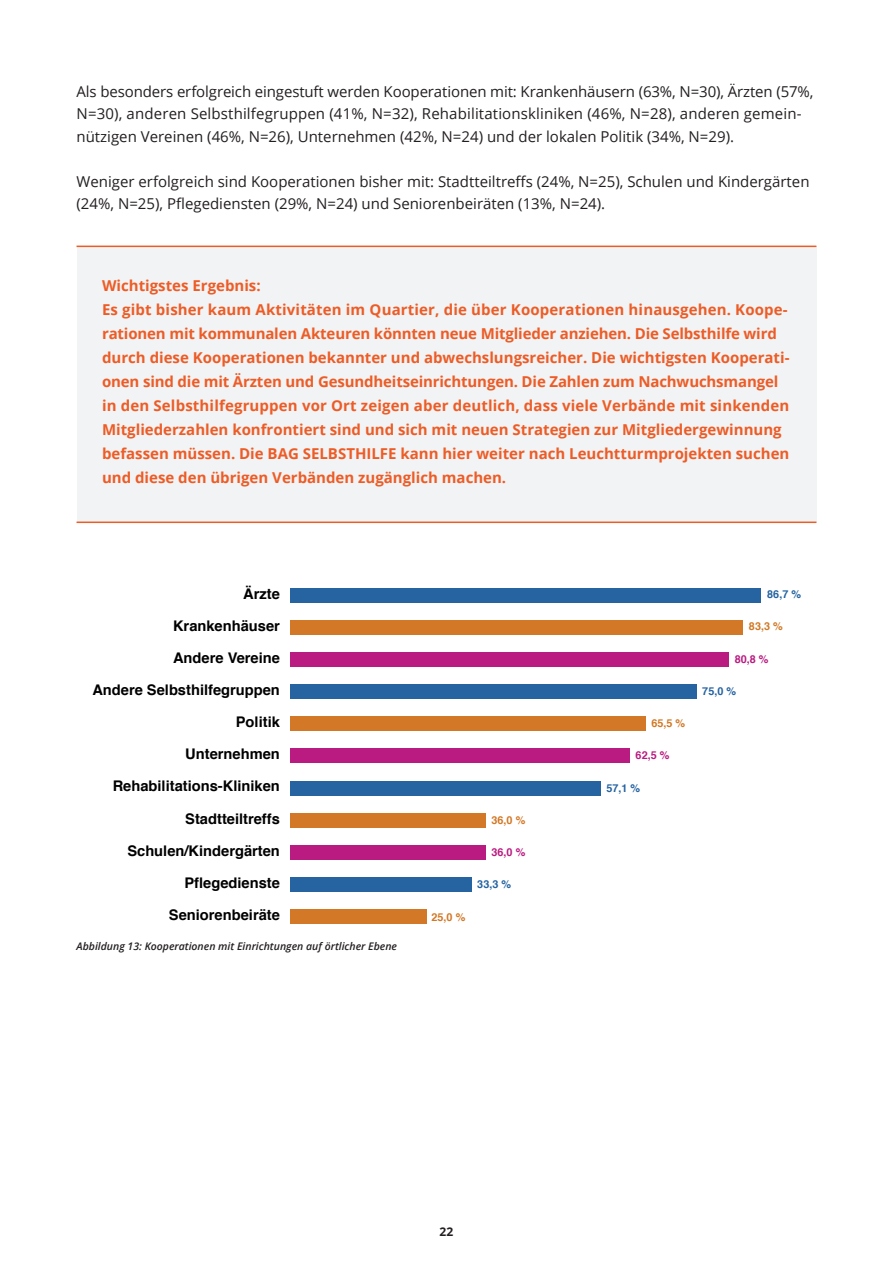
<style>
.page{position:relative;width:893px;height:1263px;background:#fff}
.page>*{position:absolute;margin:0;border:0;box-sizing:border-box;transform-origin:0 0}
.t1{font:700 15px/24px "Open Sans";color:#ed5c26}
.t2{font:15px/22.5px "Open Sans";color:#231f20}
.t3{font:700 14.7px/32.1px "Helvetica";color:#000001;text-align:right}
.t4{font:700 12px "Open Sans";color:#231f20}
.t5{font:700 10.8px "Helvetica";color:#2563a1}
.t6{font:700 10.8px "Helvetica";color:#d27826}
.t7{font:700 10.8px "Helvetica";color:#ba1b81}
.t8{font:italic 600 10.5px "Open Sans";color:#231f20}
</style>
<div class="page">
<div style="left:77px;top:246px;width:739px;height:277px;background:#f2f3f4"></div>
<hr style="left:77px;top:246px;width:739px;height:1px;background:#ed5c26">
<hr style="left:77px;top:521px;width:739px;height:2px;background:#ed5c26">
<div style="left:290px;top:749px;width:340px;height:14px;background:#ba1b81"></div>
<div style="left:290px;top:652px;width:439px;height:14px;background:#ba1b81"></div>
<div style="left:290px;top:813px;width:195px;height:14px;background:#d27826"></div>
<div style="left:290px;top:781px;width:311px;height:14px;background:#2563a1"></div>
<div style="left:290px;top:684px;width:407px;height:14px;background:#2563a1"></div>
<div style="left:290px;top:620px;width:453px;height:14px;background:#d27826"></div>
<div style="left:290px;top:845px;width:196px;height:14px;background:#ba1b81"></div>
<div style="left:290px;top:717px;width:356px;height:14px;background:#d27826"></div>
<div style="left:290px;top:910px;width:136px;height:14px;background:#d27826"></div>
<div style="left:290px;top:588px;width:470px;height:14px;background:#2563a1"></div>
<div style="left:290px;top:877px;width:181px;height:14px;background:#2563a1"></div>
<p class="t2" style="left:77px;top:79px;width:738px">Als besonders erfolgreich eingestuft werden Kooperationen mit: Krankenhäusern (63%, N=30), Ärzten (57%,<br>N=30), anderen Selbsthilfegruppen (41%, N=32), Rehabilitationskliniken (46%, N=28), anderen gemein&shy;nützigen Vereinen (46%, N=26), Unternehmen (42%, N=24) und der lokalen Politik (34%, N=29).</p>
<p class="t2" style="left:77px;top:169px;width:734px">Weniger erfolgreich sind Kooperationen bisher mit: Stadtteiltreffs (24%, N=25), Schulen und Kindergärten (24%, N=25), Pflegediensten (29%, N=24) und Seniorenbeiräten (13%, N=24).</p>
<p class="t1" style="left:102px;top:273px;width:689px">Wichtigstes Ergebnis:<br>Es gibt bisher kaum Aktivitäten im Quartier, die über Kooperationen hinausgehen. Koope&shy;rationen mit kommunalen Akteuren könnten neue Mitglieder anziehen. Die Selbsthilfe wird durch diese Kooperationen bekannter und abwechslungsreicher. Die wichtigsten Kooperati&shy;onen sind die mit Ärzten und Gesundheitseinrichtungen. Die Zahlen zum Nachwuchsmangel in den Selbsthilfegruppen vor Ort zeigen aber deutlich, dass viele Verbände mit sinkenden Mitgliederzahlen konfrontiert sind und sich mit neuen Strategien zur Mitgliedergewinnung befassen müssen. Die BAG SELBSTHILFE kann hier weiter nach Leuchtturmprojekten suchen und diese den übrigen Verbänden zugänglich machen.</p>
<p class="t3" style="left:243px;top:578px;width:38px">Ärzte</p>
<p class="t5" style="left:767px;top:585px;width:35px">86,7 %</p>
<p class="t6" style="left:749px;top:618px;width:35px">83,3 %</p>
<p class="t3" style="left:92px;top:610px;width:189px">Krankenhäuser<br>Andere Vereine<br>Andere Selbsthilfegruppen<br>Politik<br>Unternehmen<br>Rehabilitations-Kliniken<br>Stadtteiltreffs<br>Schulen/Kindergärten<br>Pflegedienste<br>Seniorenbeiräte</p>
<p class="t7" style="left:735px;top:650px;width:35px">80,8 %</p>
<p class="t5" style="left:702px;top:682px;width:35px">75,0 %</p>
<p class="t6" style="left:651px;top:715px;width:35px">65,5 %</p>
<p class="t7" style="left:636px;top:747px;width:35px">62,5 %</p>
<p class="t5" style="left:606px;top:779px;width:35px">57,1 %</p>
<p class="t6" style="left:491px;top:811px;width:35px">36,0 %</p>
<p class="t7" style="left:491px;top:844px;width:35px">36,0 %</p>
<p class="t5" style="left:477px;top:876px;width:35px">33,3 %</p>
<p class="t6" style="left:431px;top:908px;width:35px">25,0 %</p>
<p class="t8" style="left:77px;top:939px;width:322px">Abbildung 13: Kooperationen mit Einrichtungen auf örtlicher Ebene</p>
<p class="t4" style="left:440px;top:1223px;width:15px">22</p>
</div>
